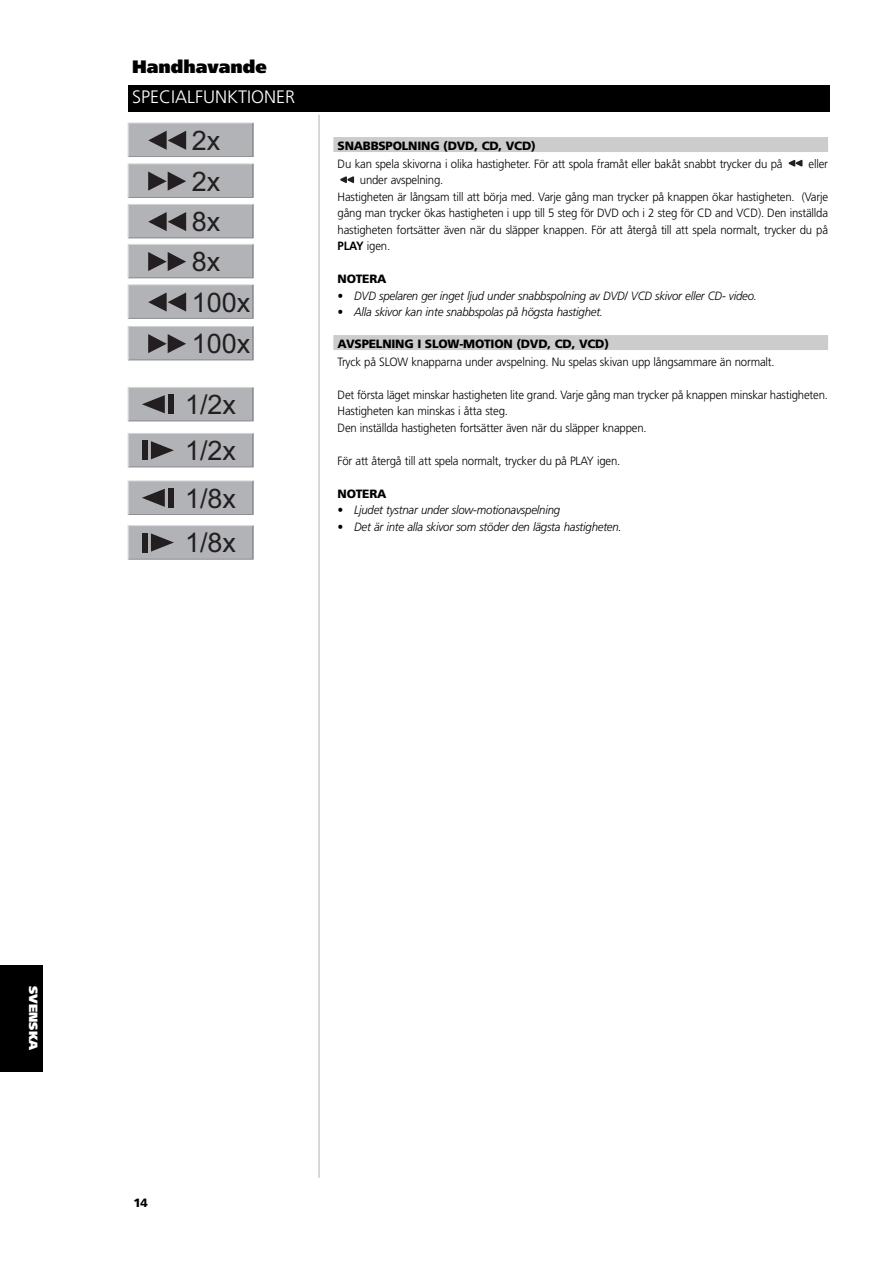
<style>
.page{position:relative;width:893px;height:1263px;background:#fff}
.page>*{position:absolute;margin:0;border:0;box-sizing:border-box;transform-origin:0 0}
.t1{font:27px/40.7px "Arial";color:#231f20}
.t2{font:300 18px "Frutiger";color:#fff}
.t3{font:900 18px "Frutiger";color:#000}
.t4{font:300 12px/16.5px "Frutiger";letter-spacing:-.015em;color:#000;scale:.95 1}
.t5{font:italic 300 12px "Frutiger";letter-spacing:-.015em;color:#000;scale:.95 1}
.t6{font:900 12px "Frutiger";letter-spacing:-.02em;color:#000}
.t7{font:900 12px "Frutiger";color:#fff}
.s1{font-weight:700}
</style>
<div class="page">
<hr style="left:318px;top:115px;width:2px;height:1063px;background:#ccc">
<div style="left:0;top:965px;width:43px;height:106px;background:#000"></div>
<div style="left:333px;top:137px;width:495px;height:15px;background:#ccc"></div>
<div style="left:333px;top:335px;width:495px;height:15px;background:#ccc"></div>
<svg style="left:340px;top:176px;width:14px;height:7px"></svg>
<svg style="left:788px;top:160px;width:14px;height:7px"></svg>
<div style="left:128px;top:85px;width:701px;height:27px;background:#000"></div>
<svg style="left:128px;top:123px;width:126px;height:34px"></svg>
<svg style="left:128px;top:163px;width:126px;height:35px"></svg>
<svg style="left:128px;top:204px;width:126px;height:34px"></svg>
<svg style="left:128px;top:244px;width:126px;height:34px"></svg>
<svg style="left:128px;top:284px;width:126px;height:35px"></svg>
<svg style="left:128px;top:326px;width:126px;height:34px"></svg>
<svg style="left:128px;top:387px;width:126px;height:34px"></svg>
<svg style="left:128px;top:433px;width:126px;height:34px"></svg>
<svg style="left:128px;top:480px;width:126px;height:35px"></svg>
<svg style="left:128px;top:525px;width:126px;height:35px"></svg>
<h2 class="t3" style="left:132px;top:60px;width:136px">Handhavande</h2>
<h2 class="t2" style="left:132px;top:90px;width:164px">SPECIALFUNKTIONER</h2>
<h1 class="t1" style="left:192px;top:120px;width:60px">2x<br>2x<br>8x<br>8x<br>100x<br>100x</h1>
<h1 class="t1" style="left:185px;top:381px;width:53px;line-height:46.8px;text-align:justify">1/2x 1/2x 1/8x</h1>
<h1 class="t1" style="left:185px;top:523px;width:53px">1/8x</h1>
<p class="t6" style="left:337px;top:141px;width:200px">SNABBSPOLNING (DVD, CD, VCD)</p>
<p class="t4" style="left:337px;top:156px;width:470px">Du kan spela skivorna i olika hastigheter. För att spola framåt eller bakåt snabbt trycker du på</p>
<p class="t4" style="left:808px;top:156px;width:22px">eller</p>
<p class="t4" style="left:337px;top:173px;width:518px;text-indent:22px">under avspelning.<br>Hastigheten är långsam till att börja med. Varje gång man trycker på knappen ökar hastigheten. (Varje gång man trycker ökas hastigheten i upp till 5 steg för DVD och i 2 steg för CD and VCD). Den inställda hastigheten fortsätter även när du släpper knappen. För att återgå till att spela normalt, trycker du på <span class="s1">PLAY</span> igen.</p>
<p class="t6" style="left:337px;top:274px;width:50px">NOTERA</p>
<p class="t5" style="left:337px;top:291px;width:443px">• DVD spelaren ger inget ljud under snabbspolning av DVD/ VCD skivor eller CD- video.</p>
<p class="t5" style="left:337px;top:307px;width:281px">• Alla skivor kan inte snabbspolas på högsta hastighet.</p>
<p class="t6" style="left:337px;top:339px;width:273px">AVSPELNING I SLOW-MOTION (DVD, CD, VCD)</p>
<p class="t4" style="left:337px;top:354px;width:461px">Tryck på SLOW knapparna under avspelning. Nu spelas skivan upp långsammare än normalt.</p>
<p class="t4" style="left:337px;top:387px;width:518px">Det första läget minskar hastigheten lite grand. Varje gång man trycker på knappen minskar hastigheten.<br>Hastigheten kan minskas i åtta steg.<br>Den inställda hastigheten fortsätter även när du släpper knappen.</p>
<p class="t4" style="left:337px;top:453px;width:299px">För att återgå till att spela normalt, trycker du på PLAY igen.</p>
<p class="t6" style="left:337px;top:489px;width:50px">NOTERA</p>
<p class="t5" style="left:337px;top:505px;width:236px">• Ljudet tystnar under slow-motionavspelning</p>
<p class="t5" style="left:337px;top:522px;width:301px">• Det är inte alla skivor som stöder den lägsta hastigheten.</p>
<p class="t7" style="left:38px;top:986px;width:66px;rotate:90deg">SVENSKA</p>
<p class="t6" style="left:133px;top:1198px;width:16px">14</p>
</div>
